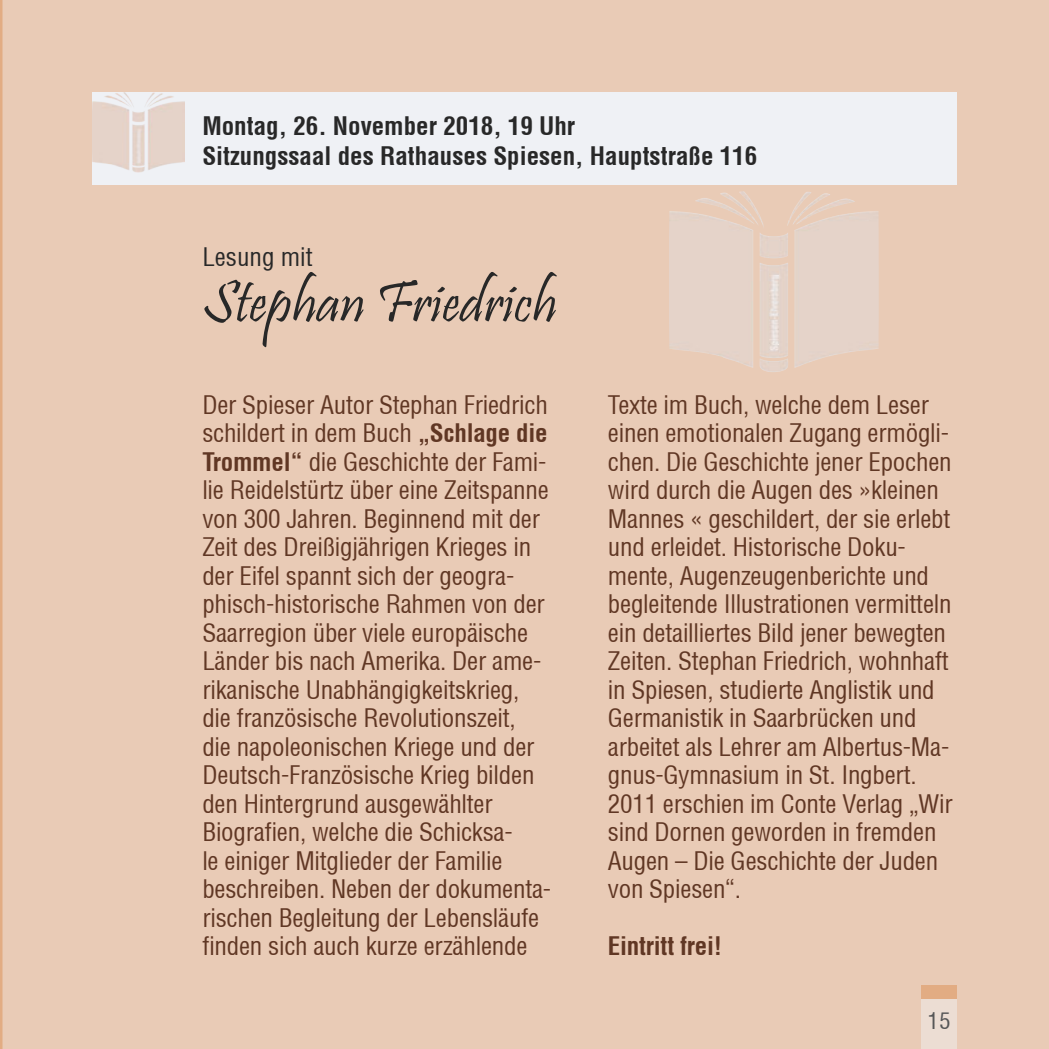
<style>
.page{position:relative;width:1049px;height:1049px;background:#e9cbb6}
.page>*{position:absolute;margin:0;border:0;box-sizing:border-box;transform-origin:0 0}
.t1{font:60px "Pristina";color:#282828}
.t2{font:25px/28.5px "Helvetica Condensed";letter-spacing:-.01em;color:#603724}
.t3{font:700 25px "Helvetica Condensed";color:#282828}
.t4{font:700 25px "Helvetica Condensed";letter-spacing:-.01em;color:#603724}
.t5{font:25px "Helvetica Condensed";color:#282828}
.t6{font:22.5px "Helvetica Condensed";color:#565657}
.s1{font-weight:700}
</style>
<div class="page">
<div style="left:921px;top:985px;width:36px;height:64px;background:#e2ac83"></div>
<div style="left:921px;top:999px;width:36px;height:50px;background:#ecddd3"></div>
<img style="left:670px;top:191px;width:209px;height:182px">
<div style="left:92px;top:92px;width:865px;height:92px;background:#eff1f5"></div>
<img style="left:92px;top:92px;width:92px;height:80px">
<p class="t3" style="left:202px;top:111px;width:374px">Montag, 26. November 2018, 19 Uhr</p>
<p class="t3" style="left:202px;top:141px;width:556px">Sitzungssaal des Rathauses Spiesen, Hauptstraße 116</p>
<p class="t5" style="left:202px;top:241px;width:112px">Lesung mit</p>
<p class="t1" style="left:202px;top:269px;width:356px">Stephan Friedrich</p>
<p class="t2" style="left:202px;top:390px;width:350px">Der Spieser Autor Stephan Friedrich schildert in dem Buch <span class="s1">„Schlage die Trommel“</span> die Geschichte der Fami&shy;lie Reidelstürtz über eine Zeitspanne von 300 Jahren. Beginnend mit der Zeit des Dreißigjährigen Krieges in der Eifel spannt sich der geogra&shy;phisch-historische Rahmen von der Saarregion über viele europäische Länder bis nach Amerika. Der ame&shy;rikanische Unabhängigkeitskrieg, die französische Revolutionszeit,<br>die napoleonischen Kriege und der Deutsch-Französische Krieg bilden den Hintergrund ausgewählter Biografien, welche die Schicksa-<br>le einiger Mitglieder der Familie beschreiben. Neben der dokumenta&shy;rischen Begleitung der Lebensläufe finden sich auch kurze erzählende</p>
<p class="t2" style="left:608px;top:390px;width:346px">Texte im Buch, welche dem Leser einen emotionalen Zugang ermögli&shy;chen. Die Geschichte jener Epochen wird durch die Augen des »kleinen Mannes « geschildert, der sie erlebt und erleidet. Historische Doku&shy;mente, Augenzeugenberichte und begleitende Illustrationen vermitteln ein detailliertes Bild jener bewegten Zeiten. Stephan Friedrich, wohnhaft in Spiesen, studierte Anglistik und Germanistik in Saarbrücken und arbeitet als Lehrer am Albertus-Ma&shy;gnus-Gymnasium in St. Ingbert.<br>2011 erschien im Conte Verlag „Wir sind Dornen geworden in fremden Augen – Die Geschichte der Juden von Spiesen“.</p>
<p class="t4" style="left:608px;top:930px;width:116px">Eintritt frei!</p>
<p class="t6" style="left:927px;top:1006px;width:25px">15</p>
</div>
